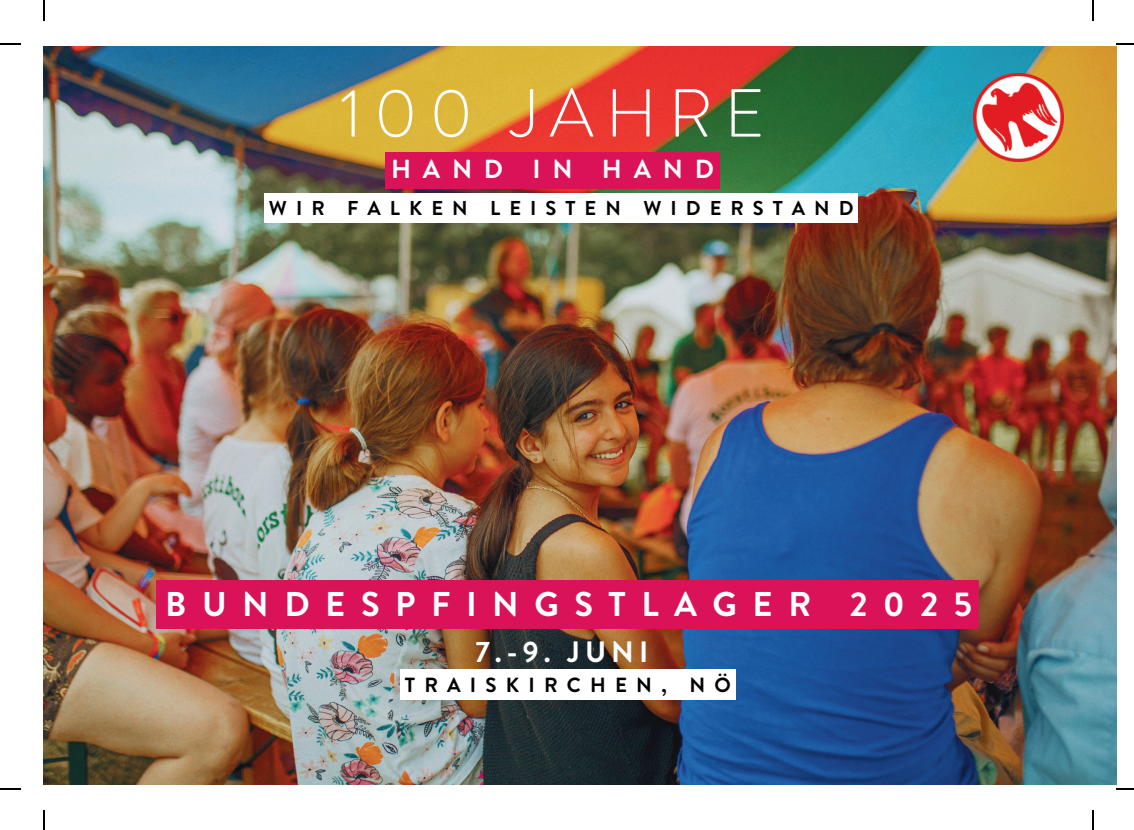
<style>
.page{position:relative;width:1134px;height:830px;background:#fff}
.page>*{position:absolute;margin:0;border:0;box-sizing:border-box;transform-origin:0 0}
.t1{font:300 67.75px "Brandon Grotesque";letter-spacing:.175em;color:#fff}
.t2{font:700 34.25px "Brandon Grotesque";letter-spacing:.455em;color:#fff}
.t3{font:700 29.5px "Brandon Grotesque";color:#fff}
.t4{font:700 26px "Brandon Grotesque";letter-spacing:.45em;color:#fafafa}
.t5{font:700 20.5px "Brandon Grotesque";letter-spacing:.45em;color:#000}
.t6{font:700 20px "Brandon Grotesque";letter-spacing:.45em;color:#000}
</style>
<div class="page">
<img style="left:43px;top:47px;width:1073px;height:737px">
<img style="left:972px;top:73px;width:90px;height:88px">
<div style="left:157px;top:580px;width:821px;height:48px;background:#da1258"></div>
<div style="left:400px;top:669px;width:335px;height:31px;background:#fff"></div>
<div style="left:385px;top:151px;width:334px;height:37px;background:#da1258"></div>
<div style="left:264px;top:193px;width:594px;height:30px;background:#fff"></div>
<hr style="left:43px;top:0;width:2px;height:21px;background:#000">
<hr style="left:0;top:43px;width:21px;height:2px;background:#000">
<hr style="left:1091px;top:0;width:2px;height:21px;background:#000">
<svg style="left:1116px;top:43px;width:17px;height:2px"></svg>
<svg style="left:43px;top:810px;width:2px;height:19px"></svg>
<svg style="left:0;top:788px;width:21px;height:1px"></svg>
<svg style="left:1092px;top:810px;width:1px;height:19px"></svg>
<svg style="left:1116px;top:788px;width:17px;height:1px"></svg>
<h1 class="t1" style="left:340px;top:67px;width:426px">100 JAHRE</h1>
<h3 class="t4" style="left:391px;top:151px;width:324px">HAND IN HAND</h3>
<p class="t6" style="left:269px;top:194px;width:586px">WIR FALKEN LEISTEN WIDERSTAND</p>
<h2 class="t2" style="left:165px;top:579px;width:807px">BUNDESPFINGSTLAGER 2025</h2>
<h3 class="t3" style="left:475px;top:631px;width:174px">7.-9. JUNI</h3>
<p class="t5" style="left:405px;top:670px;width:327px">TRAISKIRCHEN, NÖ</p>
</div>
